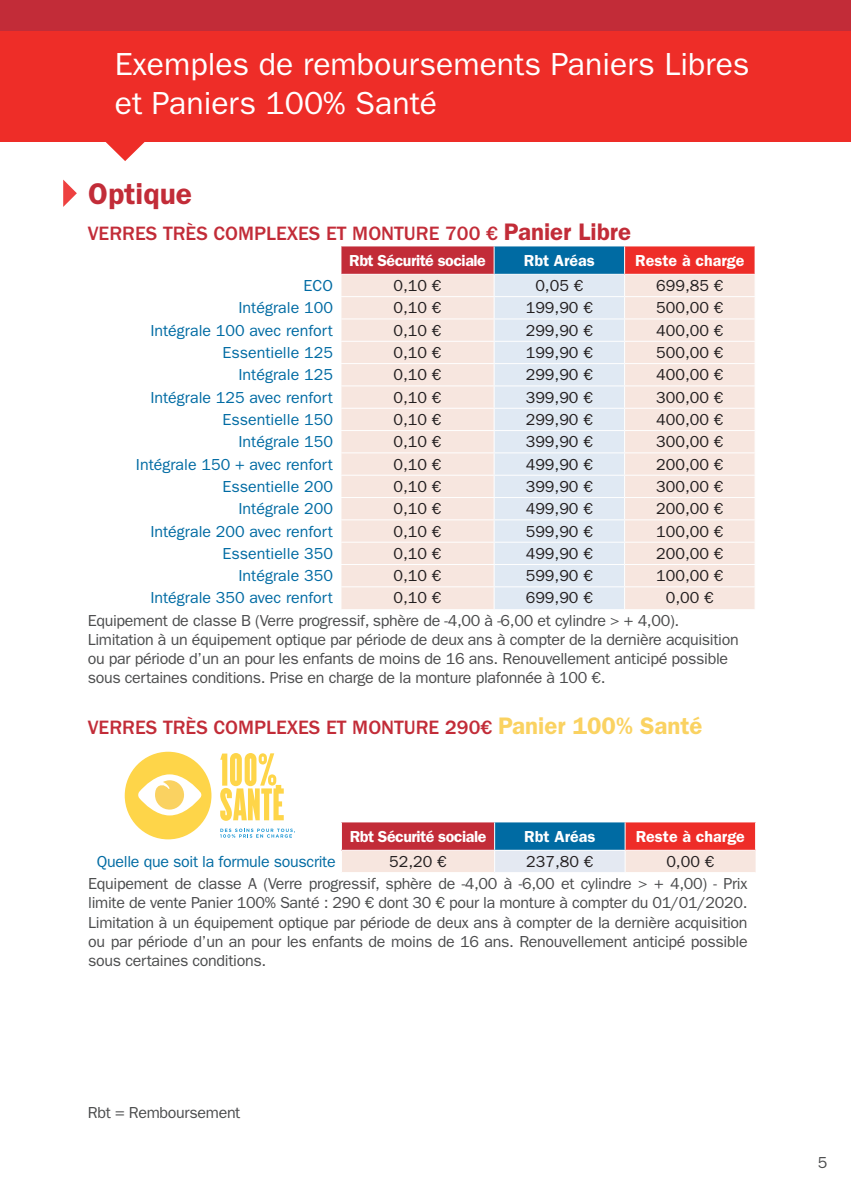
<style>
.page{position:relative;width:851px;height:1191px;background:#fff}
.page>*{position:absolute;margin:0;border:0;box-sizing:border-box;transform-origin:0 0}
.t1{font:32px/38.4px "ITC Franklin Gothic Std";color:#fff}
.t2{font:600 30px "ITC Franklin Gothic Std";color:#c22c38}
.t3{font:500 20px "ITC Franklin Gothic Std";color:#c22c38}
.t4{font:16px/19.2px "ITC Franklin Gothic Std";letter-spacing:-.02em;color:#4b4c4d}
.t5{font:16px "ITC Franklin Gothic Std";color:#231f20}
.t6{font:16px "ITC Franklin Gothic Std";color:#006ba3}
.t7{font:600 16px "ITC Franklin Gothic Std";letter-spacing:-.015em;color:#fff}
.t8{font:16px "ITC Franklin Gothic Std";letter-spacing:-.02em;color:#006ba3}
.s1{font-weight:600;font-size:24px}
.s2{font-weight:600;font-size:24px;color:#fad261}
</style>
<div class="page">
<div style="left:0;top:30px;width:850px;height:112px;background:#ee2d28"></div>
<div style="left:0;top:0;width:850px;height:30px;background:#c22c38"></div>
<svg style="left:105px;top:142px;width:40px;height:19px"></svg>
<div style="left:341px;top:246px;width:153px;height:28px;background:#c22c38"></div>
<div style="left:494px;top:246px;width:130px;height:28px;background:#006ba3"></div>
<div style="left:624px;top:246px;width:131px;height:28px;background:#ee2d28"></div>
<div style="left:341px;top:275px;width:413px;height:334px;background:#f7e6df"></div>
<svg style="left:494px;top:275px;width:130px;height:334px;background:#e1eaf3"></svg>
<hr style="left:341px;top:296px;width:153px;height:1px;background:#fff">
<hr style="left:494px;top:296px;width:130px;height:1px;background:#fff">
<hr style="left:624px;top:296px;width:131px;height:1px;background:#fff">
<hr style="left:341px;top:318px;width:153px;height:1px;background:#fff">
<hr style="left:494px;top:318px;width:130px;height:1px;background:#fff">
<hr style="left:624px;top:318px;width:131px;height:1px;background:#fff">
<hr style="left:341px;top:341px;width:153px;height:1px;background:#fff">
<hr style="left:494px;top:341px;width:130px;height:1px;background:#fff">
<hr style="left:624px;top:341px;width:131px;height:1px;background:#fff">
<hr style="left:341px;top:363px;width:153px;height:1px;background:#fff">
<hr style="left:494px;top:363px;width:130px;height:1px;background:#fff">
<hr style="left:624px;top:363px;width:131px;height:1px;background:#fff">
<hr style="left:341px;top:385px;width:153px;height:1px;background:#fff">
<hr style="left:494px;top:385px;width:130px;height:1px;background:#fff">
<hr style="left:624px;top:385px;width:131px;height:1px;background:#fff">
<hr style="left:341px;top:408px;width:153px;height:1px;background:#fff">
<hr style="left:494px;top:408px;width:130px;height:1px;background:#fff">
<hr style="left:624px;top:408px;width:131px;height:1px;background:#fff">
<hr style="left:341px;top:430px;width:153px;height:1px;background:#fff">
<hr style="left:494px;top:430px;width:130px;height:1px;background:#fff">
<hr style="left:624px;top:430px;width:131px;height:1px;background:#fff">
<hr style="left:341px;top:452px;width:153px;height:1px;background:#fff">
<hr style="left:494px;top:452px;width:130px;height:1px;background:#fff">
<hr style="left:624px;top:452px;width:131px;height:1px;background:#fff">
<hr style="left:341px;top:475px;width:153px;height:1px;background:#fff">
<hr style="left:494px;top:475px;width:130px;height:1px;background:#fff">
<hr style="left:624px;top:475px;width:131px;height:1px;background:#fff">
<hr style="left:341px;top:497px;width:153px;height:1px;background:#fff">
<hr style="left:494px;top:497px;width:130px;height:1px;background:#fff">
<hr style="left:624px;top:497px;width:131px;height:1px;background:#fff">
<hr style="left:341px;top:519px;width:153px;height:1px;background:#fff">
<hr style="left:494px;top:519px;width:130px;height:1px;background:#fff">
<hr style="left:624px;top:519px;width:131px;height:1px;background:#fff">
<hr style="left:341px;top:541px;width:153px;height:1px;background:#fff">
<hr style="left:494px;top:541px;width:130px;height:1px;background:#fff">
<hr style="left:624px;top:541px;width:131px;height:1px;background:#fff">
<hr style="left:341px;top:564px;width:153px;height:1px;background:#fff">
<hr style="left:494px;top:564px;width:130px;height:1px;background:#fff">
<hr style="left:624px;top:564px;width:131px;height:1px;background:#fff">
<hr style="left:341px;top:586px;width:153px;height:1px;background:#fff">
<hr style="left:494px;top:586px;width:130px;height:1px;background:#fff">
<svg style="left:493px;top:246px;width:1px;height:363px"></svg>
<hr style="left:624px;top:586px;width:131px;height:1px;background:#fff">
<svg style="left:624px;top:246px;width:1px;height:363px"></svg>
<svg style="left:754px;top:246px;width:1px;height:363px"></svg>
<svg style="left:341px;top:822px;width:415px;height:50px;background:#be8e98"></svg>
<hr style="left:341px;top:849px;width:153px;height:1px;background:#fff">
<hr style="left:494px;top:849px;width:131px;height:1px;background:#fff">
<hr style="left:625px;top:849px;width:131px;height:1px;background:#fff">
<svg style="left:63px;top:180px;width:14px;height:27px"></svg>
<svg style="left:220px;top:753px;width:64px;height:68px"></svg>
<svg style="left:220px;top:828px;width:75px;height:9px"></svg>
<div style="left:125px;top:751px;width:86px;height:88px;background:#fed549;border-radius:50%"></div>
<svg style="left:138px;top:774px;width:64px;height:41px"></svg>
<p class="t1" style="left:115px;top:45px;width:636px">Exemples de remboursements Paniers Libres et Paniers 100% Santé</p>
<p class="t2" style="left:88px;top:176px;width:105px">Optique</p>
<p class="t3" style="left:88px;top:222px;width:544px">VERRES TRÈS COMPLEXES ET MONTURE 700 € <span class="s1">Panier Libre</span></p>
<p class="t7" style="left:349px;top:251px;width:138px">Rbt Sécurité sociale</p>
<p class="t7" style="left:523px;top:251px;width:73px">Rbt Aréas</p>
<p class="t7" style="left:635px;top:251px;width:111px">Reste à charge</p>
<p class="t6" style="left:303px;top:276px;width:31px">ECO</p>
<p class="t5" style="left:393px;top:276px;width:49px">0,10 €</p>
<p class="t5" style="left:535px;top:276px;width:49px">0,05 €</p>
<p class="t5" style="left:656px;top:276px;width:69px">699,85 €</p>
<p class="t6" style="left:238px;top:299px;width:96px">Intégrale 100</p>
<p class="t5" style="left:393px;top:299px;width:49px">0,10 €</p>
<p class="t5" style="left:525px;top:299px;width:69px">199,90 €</p>
<p class="t5" style="left:656px;top:299px;width:69px">500,00 €</p>
<p class="t6" style="left:150px;top:321px;width:184px">Intégrale 100 avec renfort</p>
<p class="t5" style="left:393px;top:321px;width:49px">0,10 €</p>
<p class="t5" style="left:525px;top:321px;width:69px">299,90 €</p>
<p class="t5" style="left:656px;top:321px;width:69px">400,00 €</p>
<p class="t6" style="left:222px;top:343px;width:112px">Essentielle 125</p>
<p class="t5" style="left:393px;top:343px;width:49px">0,10 €</p>
<p class="t5" style="left:525px;top:343px;width:69px">199,90 €</p>
<p class="t5" style="left:656px;top:343px;width:69px">500,00 €</p>
<p class="t6" style="left:238px;top:365px;width:96px">Intégrale 125</p>
<p class="t5" style="left:393px;top:365px;width:49px">0,10 €</p>
<p class="t5" style="left:525px;top:365px;width:69px">299,90 €</p>
<p class="t5" style="left:656px;top:365px;width:69px">400,00 €</p>
<p class="t6" style="left:150px;top:388px;width:184px">Intégrale 125 avec renfort</p>
<p class="t5" style="left:393px;top:388px;width:49px">0,10 €</p>
<p class="t5" style="left:525px;top:388px;width:69px">399,90 €</p>
<p class="t5" style="left:656px;top:388px;width:69px">300,00 €</p>
<p class="t6" style="left:222px;top:410px;width:112px">Essentielle 150</p>
<p class="t5" style="left:393px;top:410px;width:49px">0,10 €</p>
<p class="t5" style="left:525px;top:410px;width:69px">299,90 €</p>
<p class="t5" style="left:656px;top:410px;width:69px">400,00 €</p>
<p class="t6" style="left:238px;top:432px;width:96px">Intégrale 150</p>
<p class="t5" style="left:393px;top:432px;width:49px">0,10 €</p>
<p class="t5" style="left:525px;top:432px;width:69px">399,90 €</p>
<p class="t5" style="left:656px;top:432px;width:69px">300,00 €</p>
<p class="t6" style="left:136px;top:455px;width:198px">Intégrale 150 + avec renfort</p>
<p class="t5" style="left:393px;top:455px;width:49px">0,10 €</p>
<p class="t5" style="left:525px;top:455px;width:69px">499,90 €</p>
<p class="t5" style="left:656px;top:455px;width:69px">200,00 €</p>
<p class="t6" style="left:222px;top:477px;width:112px">Essentielle 200</p>
<p class="t5" style="left:393px;top:477px;width:49px">0,10 €</p>
<p class="t5" style="left:525px;top:477px;width:69px">399,90 €</p>
<p class="t5" style="left:656px;top:477px;width:69px">300,00 €</p>
<p class="t6" style="left:238px;top:499px;width:96px">Intégrale 200</p>
<p class="t5" style="left:393px;top:499px;width:49px">0,10 €</p>
<p class="t5" style="left:525px;top:499px;width:69px">499,90 €</p>
<p class="t5" style="left:656px;top:499px;width:69px">200,00 €</p>
<p class="t6" style="left:150px;top:522px;width:184px">Intégrale 200 avec renfort</p>
<p class="t5" style="left:393px;top:522px;width:49px">0,10 €</p>
<p class="t5" style="left:525px;top:522px;width:69px">599,90 €</p>
<p class="t5" style="left:656px;top:522px;width:69px">100,00 €</p>
<p class="t6" style="left:222px;top:544px;width:112px">Essentielle 350</p>
<p class="t5" style="left:393px;top:544px;width:49px">0,10 €</p>
<p class="t5" style="left:525px;top:544px;width:69px">499,90 €</p>
<p class="t5" style="left:656px;top:544px;width:69px">200,00 €</p>
<p class="t6" style="left:238px;top:566px;width:96px">Intégrale 350</p>
<p class="t5" style="left:393px;top:566px;width:49px">0,10 €</p>
<p class="t5" style="left:525px;top:566px;width:69px">599,90 €</p>
<p class="t5" style="left:656px;top:566px;width:69px">100,00 €</p>
<p class="t6" style="left:150px;top:589px;width:184px">Intégrale 350 avec renfort</p>
<p class="t5" style="left:393px;top:589px;width:49px">0,10 €</p>
<p class="t5" style="left:525px;top:589px;width:69px">699,90 €</p>
<p class="t5" style="left:665px;top:589px;width:49px">0,00 €</p>
<p class="t4" style="left:88px;top:611px;width:652px">Equipement de classe B (Verre progressif, sphère de -4,00 à -6,00 et cylindre &gt; + 4,00).<br>Limitation à un équipement optique par période de deux ans à compter de la dernière acquisition ou par période d’un an pour les enfants de moins de 16 ans. Renouvellement anticipé possible sous certaines conditions. Prise en charge de la monture plafonnée à 100 €.</p>
<p class="t3" style="left:88px;top:716px;width:616px">VERRES TRÈS COMPLEXES ET MONTURE 290€ <span class="s2">Panier 100% Santé</span></p>
<p class="t7" style="left:350px;top:826px;width:138px">Rbt Sécurité sociale</p>
<p class="t7" style="left:524px;top:826px;width:73px">Rbt Aréas</p>
<p class="t7" style="left:635px;top:826px;width:111px">Reste à charge</p>
<p class="t8" style="left:97px;top:852px;width:240px">Quelle que soit la formule souscrite</p>
<p class="t5" style="left:389px;top:852px;width:59px">52,20 €</p>
<p class="t5" style="left:526px;top:852px;width:69px">237,80 €</p>
<p class="t5" style="left:666px;top:852px;width:49px">0,00 €</p>
<p class="t4" style="left:88px;top:874px;width:660px;text-align:justify">Equipement de classe A (Verre progressif, sphère de -4,00 à -6,00 et cylindre &gt; + 4,00) - Prix limite de vente Panier 100% Santé : 290 € dont 30 € pour la monture à compter du 01/01/2020.<br>Limitation à un équipement optique par période de deux ans à compter de la dernière acquisition ou par période d’un an pour les enfants de moins de 16 ans. Renouvellement anticipé possible sous certaines conditions.</p>
<p class="t4" style="left:88px;top:1103px;width:154px">Rbt = Remboursement</p>
<p class="t4" style="left:817px;top:1153px;width:11px">5</p>
</div>
